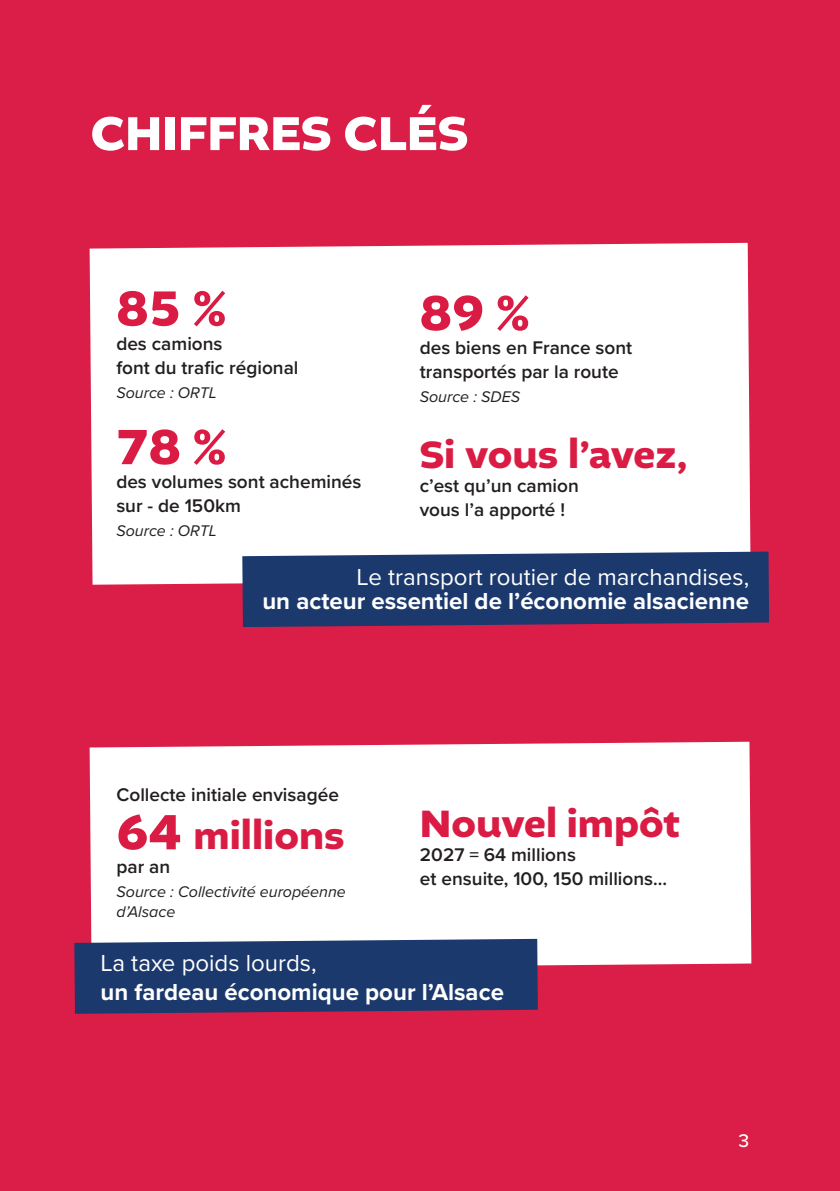
<style>
.page{position:relative;width:840px;height:1191px;background:#fff}
.page>*{position:absolute;margin:0;border:0;box-sizing:border-box;transform-origin:0 0}
.t1{font:700 52px "Altivo";color:#da1c45}
.t2{font:700 50px "Altivo";color:#fff}
.t3{font:700 40px "Altivo";color:#da1c45}
.t4{font:700 24px "Proxima Nova";color:#fff}
.t5{font:24px "Proxima Nova";color:#fff}
.t6{font:600 19px/24px "Proxima Nova";color:#231f20}
.t7{font:500 19px "Proxima Nova";color:#fff}
.t8{font:italic 16px/19.2px "Proxima Nova";color:#231f20}
.s1{font-size:52px}
</style>
<div class="page">
<div style="left:0;top:0;width:839px;height:1191px;background:#da1e47"></div>
<div style="left:90px;top:741px;width:661px;height:228px;background:#fff"></div>
<div style="left:74px;top:939px;width:463px;height:74px;background:#1b396c"></div>
<div style="left:90px;top:243px;width:660px;height:341px;background:#fff"></div>
<svg style="left:242px;top:551px;width:526px;height:76px;background:#293f70"></svg>
<h2 class="t2" style="left:91px;top:101px;width:379px">CHIFFRES CLÉS</h2>
<h1 class="t1" style="left:116px;top:274px;width:111px">85 %</h1>
<p class="t6" style="left:116px;top:331px;width:183px">des camions<br>font du trafic régional</p>
<p class="t8" style="left:116px;top:382px;width:102px">Source : ORTL</p>
<h1 class="t1" style="left:116px;top:413px;width:111px">78 %</h1>
<p class="t6" style="left:116px;top:469px;width:246px">des volumes sont acheminés sur - de 150km</p>
<p class="t8" style="left:116px;top:520px;width:102px">Source : ORTL</p>
<h1 class="t1" style="left:419px;top:279px;width:111px">89 %</h1>
<p class="t6" style="left:419px;top:335px;width:214px">des biens en France sont transportés par la route</p>
<p class="t8" style="left:419px;top:386px;width:102px">Source : SDES</p>
<h3 class="t3" style="left:419px;top:428px;width:269px">Si vous l’avez,</h3>
<p class="t6" style="left:419px;top:473px;width:161px">c’est qu’un camion vous l’a apporté !</p>
<p class="t5" style="left:356px;top:559px;width:394px">Le transport routier de marchandises,</p>
<p class="t4" style="left:262px;top:583px;width:488px">un acteur essentiel de l’économie alsacienne</p>
<p class="t6" style="left:116px;top:782px;width:224px">Collecte initiale envisagée</p>
<h3 class="t3" style="left:116px;top:810px;width:229px"><span class="s1">64</span> millions</h3>
<p class="t6" style="left:116px;top:854px;width:55px">par an</p>
<p class="t8" style="left:116px;top:881px;width:231px">Source : Collectivité européenne d’Alsace</p>
<h3 class="t3" style="left:420px;top:797px;width:261px">Nouvel impôt</h3>
<p class="t6" style="left:420px;top:842px;width:248px">2027 = 64 millions<br>et ensuite, 100, 150 millions...</p>
<p class="t5" style="left:100px;top:945px;width:217px">La taxe poids lourds,</p>
<p class="t4" style="left:100px;top:974px;width:405px">un fardeau économique pour l’Alsace</p>
<p class="t7" style="left:738px;top:1126px;width:12px">3</p>
</div>
